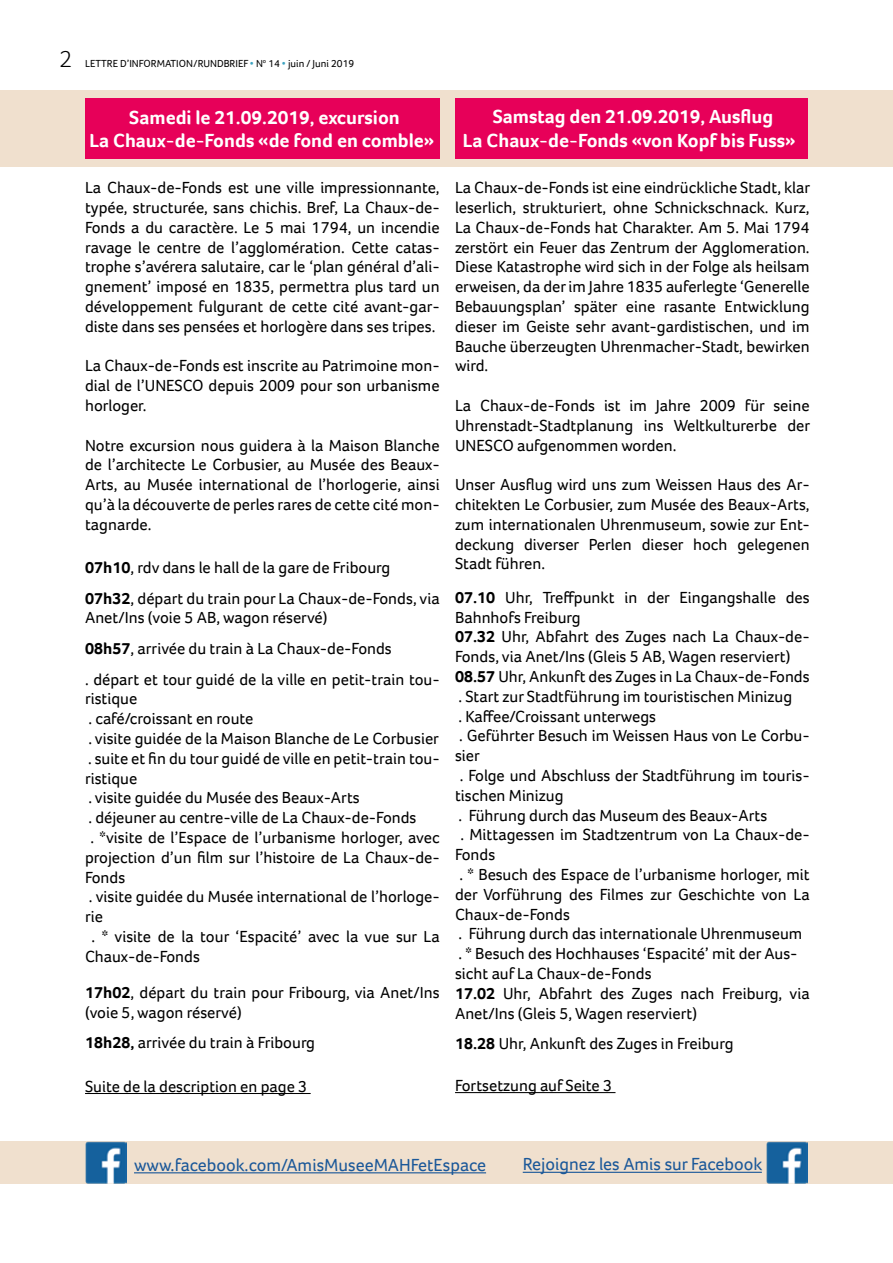
<style>
.page{position:relative;width:893px;height:1263px;background:#fff}
.page>*{position:absolute;margin:0;border:0;box-sizing:border-box;transform-origin:0 0}
.t1{font:300 24px "Foco";color:#000}
.t2{font:700 19.5px/23.4px "Foco";color:#fff;text-align:center}
.t3{font:18px "Foco";color:#1b5899}
.t4{font:16.5px/19.8px "Foco";color:#000;text-align:justify}
.t5{font:10.5px "Foco";color:#000}
.s1{color:#3ca3c1}
.s2{font-weight:700}
</style>
<div class="page">
<div style="left:0;top:90px;width:893px;height:76px;background:#f0e0ce"></div>
<div style="left:86px;top:98px;width:354px;height:61px;background:#e70059"></div>
<div style="left:0;top:1141px;width:892px;height:42px;background:#f0e0ce"></div>
<hr style="left:134px;top:1172px;width:352px;height:1px;background:#1b5899">
<img style="left:85px;top:1141px;width:42px;height:42px">
<hr style="left:523px;top:1172px;width:239px;height:1px;background:#1b5899">
<img style="left:766px;top:1141px;width:42px;height:42px">
<hr style="left:85px;top:1093px;width:226px;height:1px;background:#000">
<hr style="left:455px;top:1092px;width:160px;height:1px;background:#000">
<div style="left:455px;top:98px;width:352px;height:60px;background:#e70059"></div>
<h1 class="t1" style="left:60px;top:43px;width:14px">2</h1>
<p class="t5" style="left:85px;top:56px;width:271px">LETTRE D’INFORMATION/RUNDBRIEF <span class="s1">•</span> N<sup>o</sup> 14 <span class="s1">•</span> juin / Juni 2019</p>
<p class="t2" style="left:89px;top:105px;width:346px">Samedi le 21.09.2019, excursion<br>La Chaux-de-Fonds «de fond en comble»</p>
<p class="t4" style="left:85px;top:177px;width:356px">La Chaux-de-Fonds est une ville impressionnante, typée, structurée, sans chichis. Bref, La Chaux-de-Fonds a du caractère. Le 5 mai 1794, un incendie ravage le centre de l’agglomération. Cette catas&shy;trophe s’avérera salutaire, car le ‘plan général d’ali&shy;gnement’ imposé en 1835, permettra plus tard un développement fulgurant de cette cité avant-gar&shy;diste dans ses pensées et horlogère dans ses tripes.</p>
<p class="t4" style="left:85px;top:356px;width:356px">La Chaux-de-Fonds est inscrite au Patrimoine mon&shy;dial de l’UNESCO depuis 2009 pour son urbanisme horloger.</p>
<p class="t4" style="left:85px;top:435px;width:356px">Notre excursion nous guidera à la Maison Blanche de l’architecte Le Corbusier, au Musée des Beaux-Arts, au Musée international de l’horlogerie, ainsi qu’à la découverte de perles rares de cette cité mon&shy;tagnarde.</p>
<p class="t4" style="left:85px;top:552px;width:356px;line-height:30.6px"><span class="s2">07h10</span>, rdv dans le hall de la gare de Fribourg<br><span class="s2">07h32</span>, départ du train pour La Chaux-de-Fonds, via</p>
<p class="t4" style="left:85px;top:602px;width:356px;line-height:30.6px;text-align:left">Anet/Ins (voie 5 AB, wagon réservé)<br><span class="s2">08h57</span>, arrivée du train à La Chaux-de-Fonds<br>. départ et tour guidé de la ville en petit-train tou-</p>
<p class="t4" style="left:85px;top:689px;width:54px">ristique</p>
<p class="t4" style="left:88px;top:709px;width:167px">. café/croissant en route</p>
<p class="t4" style="left:88px;top:728px;width:352px">. visite guidée de la Maison Blanche de Le Corbusier</p>
<p class="t4" style="left:88px;top:748px;width:353px">. suite et fin du tour guidé de ville en petit-train tou-</p>
<p class="t4" style="left:85px;top:768px;width:54px">ristique</p>
<p class="t4" style="left:88px;top:788px;width:273px">. visite guidée du Musée des Beaux-Arts</p>
<p class="t4" style="left:88px;top:808px;width:330px">. déjeuner au centre-ville de La Chaux-de-Fonds</p>
<p class="t4" style="left:90px;top:827px;width:351px">. *visite de l’Espace de l’urbanisme horloger, avec</p>
<p class="t4" style="left:85px;top:847px;width:356px">projection d’un film sur l’histoire de La Chaux-de-</p>
<p class="t4" style="left:85px;top:867px;width:42px">Fonds</p>
<p class="t4" style="left:89px;top:887px;width:352px">. visite guidée du Musée international de l’horloge-</p>
<p class="t4" style="left:85px;top:907px;width:19px">rie</p>
<p class="t4" style="left:92px;top:926px;width:350px">. * visite de la tour ‘Espacité’ avec la vue sur La</p>
<p class="t4" style="left:85px;top:946px;width:116px">Chaux-de-Fonds</p>
<p class="t4" style="left:85px;top:982px;width:356px"><span class="s2">17h02</span>, départ du train pour Fribourg, via Anet/Ins (voie 5, wagon réservé)</p>
<p class="t4" style="left:85px;top:1033px;width:232px"><span class="s2">18h28,</span> arrivée du train à Fribourg</p>
<p class="t4" style="left:85px;top:1076px;width:224px">Suite de la description en page 3</p>
<p class="t2" style="left:463px;top:105px;width:334px">Samstag den 21.09.2019, Ausflug<br>La Chaux-de-Fonds «von Kopf bis Fuss»</p>
<p class="t4" style="left:455px;top:177px;width:357px">La Chaux-de-Fonds ist eine eindrückliche Stadt, klar leserlich, strukturiert, ohne Schnickschnack. Kurz, La Chaux-de-Fonds hat Charakter. Am 5. Mai 1794 zerstört ein Feuer das Zentrum der Agglomeration.<br>Diese Katastrophe wird sich in der Folge als heilsam erweisen, da der im Jahre 1835 auferlegte ‘Generelle Bebauungsplan’ später eine rasante Entwicklung dieser im Geiste sehr avant-gardistischen, und im Bauche überzeugten Uhrenmacher-Stadt, bewirken wird.</p>
<p class="t4" style="left:455px;top:395px;width:357px">La Chaux-de-Fonds ist im Jahre 2009 für seine Uhrenstadt-Stadtplanung ins Weltkulturerbe der UNESCO aufgenommen worden.</p>
<p class="t4" style="left:455px;top:474px;width:356px">Unser Ausflug wird uns zum Weissen Haus des Ar&shy;chitekten Le Corbusier, zum Musée des Beaux-Arts, zum internationalen Uhrenmuseum, sowie zur Ent&shy;deckung diverser Perlen dieser hoch gelegenen Stadt führen.</p>
<p class="t4" style="left:455px;top:587px;width:356px"><span class="s2">07.10</span> Uhr, Treffpunkt in der Eingangshalle des</p>
<p class="t4" style="left:455px;top:607px;width:127px">Bahnhofs Freiburg</p>
<p class="t4" style="left:455px;top:627px;width:356px"><span class="s2">07.32</span> Uhr, Abfahrt des Zuges nach La Chaux-de-</p>
<p class="t4" style="left:455px;top:646px;width:337px">Fonds, via Anet/Ins (Gleis 5 AB, Wagen reserviert)</p>
<p class="t4" style="left:455px;top:666px;width:356px"><span class="s2">08.57</span> Uhr, Ankunft des Zuges in La Chaux-de-Fonds</p>
<p class="t4" style="left:458px;top:686px;width:335px">. Start zur Stadtführung im touristischen Minizug</p>
<p class="t4" style="left:458px;top:706px;width:199px">. Kaffee/Croissant unterwegs</p>
<p class="t4" style="left:459px;top:726px;width:352px">. Geführter Besuch im Weissen Haus von Le Corbu-</p>
<p class="t4" style="left:455px;top:745px;width:26px">sier</p>
<p class="t4" style="left:460px;top:765px;width:351px">. Folge und Abschluss der Stadtführung im touris-</p>
<p class="t4" style="left:455px;top:785px;width:110px">tischen Minizug</p>
<p class="t4" style="left:458px;top:805px;width:311px">. Führung durch das Museum des Beaux-Arts</p>
<p class="t4" style="left:460px;top:825px;width:351px">. Mittagessen im Stadtzentrum von La Chaux-de-</p>
<p class="t4" style="left:455px;top:844px;width:42px">Fonds</p>
<p class="t4" style="left:459px;top:864px;width:352px">. * Besuch des Espace de l’urbanisme horloger, mit</p>
<p class="t4" style="left:455px;top:884px;width:356px">der Vorführung des Filmes zur Geschichte von La</p>
<p class="t4" style="left:455px;top:904px;width:116px">Chaux-de-Fonds</p>
<p class="t4" style="left:458px;top:924px;width:346px">. Führung durch das internationale Uhrenmuseum</p>
<p class="t4" style="left:458px;top:943px;width:341px">. * Besuch des Hochhauses ‘Espacité’ mit der Aus-</p>
<p class="t4" style="left:455px;top:963px;width:198px">sicht auf La Chaux-de-Fonds</p>
<p class="t4" style="left:455px;top:983px;width:356px"><span class="s2">17.02</span> Uhr, Abfahrt des Zuges nach Freiburg, via</p>
<p class="t4" style="left:455px;top:1003px;width:244px">Anet/Ins (Gleis 5, Wagen reserviert)</p>
<p class="t4" style="left:455px;top:1033px;width:280px"><span class="s2">18.28</span> Uhr, Ankunft des Zuges in Freiburg</p>
<p class="t4" style="left:455px;top:1075px;width:159px">Fortsetzung auf Seite 3</p>
<p class="t3" style="left:134px;top:1152px;width:354px">www.facebook.com/AmisMuseeMAHFetEspace</p>
<p class="t3" style="left:523px;top:1152px;width:241px">Rejoignez les Amis sur Facebook</p>
</div>
